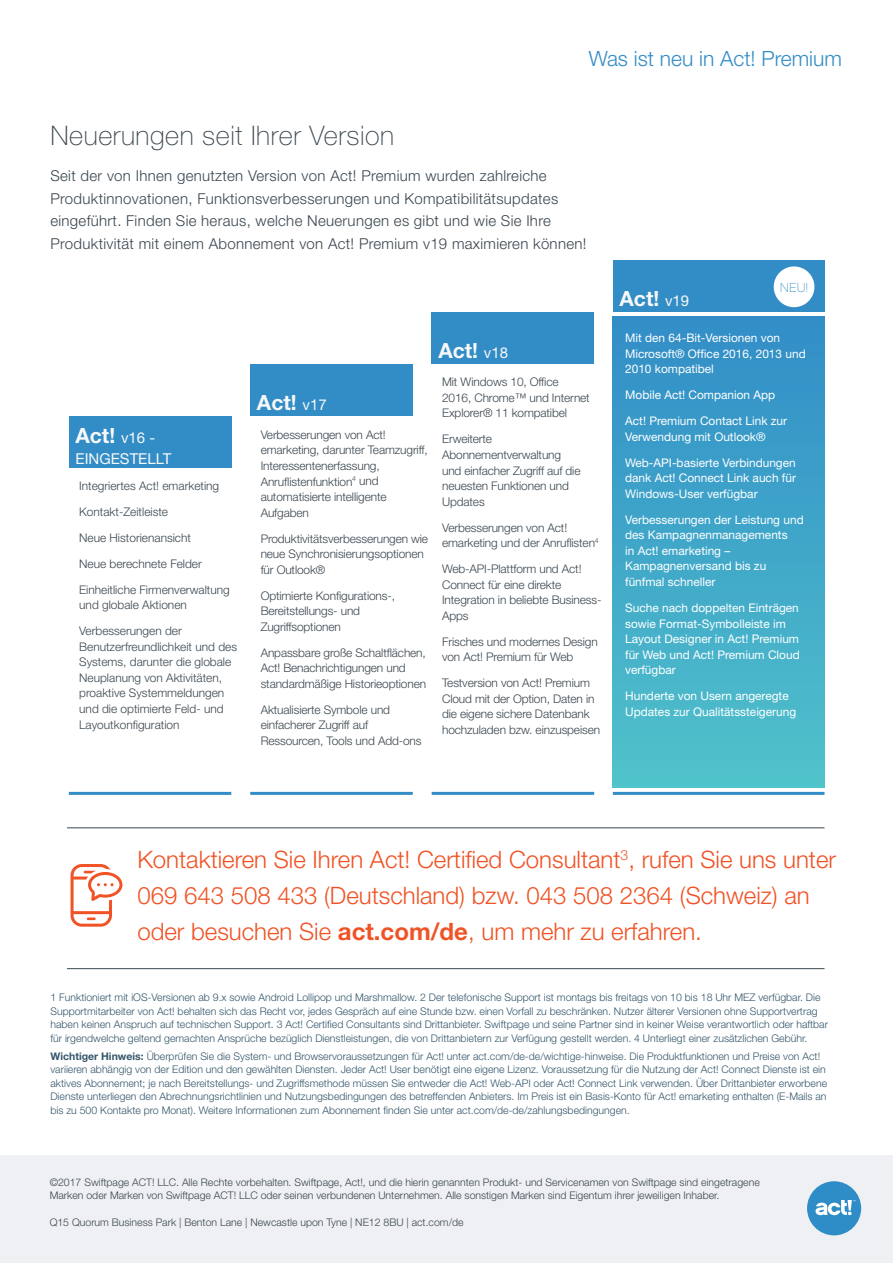
<style>
.page{position:relative;width:893px;height:1263px;background:#fff}
.page>*{position:absolute;margin:0;border:0;box-sizing:border-box;transform-origin:0 0}
.t1{font:100 27px "Helvetica Neue LT Std";letter-spacing:.02em;color:#39464f}
.t2{font:300 24px/36px "Helvetica Neue LT Std";color:#f05325}
.t3{font:700 21px "Helvetica Neue LT Std";color:#f7f8f9}
.t4{font:300 21px "Helvetica Neue LT Std";color:#328dc6}
.t5{font:300 15px/22.5px "Helvetica Neue LT Std";letter-spacing:.02em;color:#39464f}
.t6{font:15px "Helvetica Neue";color:#f7f8f9}
.t7{font:13.05px "Chalet Paris Nineteen Sixty";color:#328dc6}
.t8{font:300 11.85px/15.6px "Helvetica Neue LT Std";letter-spacing:-.01em;color:#39464f}
.t9{font:11.85px/15.6px "Helvetica Neue";color:#fff}
.t10{font:300 10.5px/13.5px "Helvetica Neue LT Std";color:#34566b}
.t11{font:300 10.5px/13.5px "Helvetica Neue LT Std";color:#39464f}
.s1{font-family:"Helvetica Neue";font-weight:400;font-size:15px}
.s2{font-weight:700}
</style>
<div class="page">
<div style="left:613px;top:317px;width:211px;height:470px;background:linear-gradient(to bottom,#328dc7,#50c2cb)"></div>
<div style="left:69px;top:416px;width:162px;height:52px;background:#328dc6"></div>
<div style="left:250px;top:364px;width:163px;height:52px;background:#328dc6"></div>
<div style="left:432px;top:312px;width:162px;height:52px;background:#328dc6"></div>
<div style="left:613px;top:261px;width:211px;height:51px;background:#328dc6"></div>
<hr style="left:69px;top:792px;width:162px;height:3px;background:#328dc6">
<hr style="left:250px;top:792px;width:163px;height:3px;background:#328dc6">
<hr style="left:432px;top:792px;width:162px;height:3px;background:#328dc6">
<hr style="left:613px;top:792px;width:211px;height:3px;background:#328dc6">
<div style="left:774px;top:266px;width:40px;height:41px;background:#fff;border-radius:50%"></div>
<div style="left:0;top:1155px;width:893px;height:108px;background:#eff0f3"></div>
<div style="left:807px;top:1181px;width:54px;height:54px;background:#2e8dc6;border-radius:27px"></div>
<svg style="left:815px;top:1200px;width:40px;height:15px"></svg>
<hr style="left:67px;top:827px;width:757px;height:1px;background:#39464f">
<hr style="left:67px;top:968px;width:757px;height:1px;background:#39464f">
<svg style="left:71px;top:864px;width:51px;height:63px"></svg>
<h3 class="t4" style="left:589px;top:46px;width:255px">Was ist neu in Act! Premium</h3>
<h1 class="t1" style="left:50px;top:120px;width:345px">Neuerungen seit Ihrer Version</h1>
<p class="t5" style="left:50px;top:164px;width:537px">Seit der von Ihnen genutzten Version von Act! Premium wurden zahlreiche Produktinnovationen, Funktionsverbesserungen und Kompatibilitätsupdates eingeführt. Finden Sie heraus, welche Neuerungen es gibt und wie Sie Ihre Produktivität mit einem Abonnement von Act! Premium v19 maximieren können!</p>
<h3 class="t3" style="left:76px;top:422px;width:81px">Act! <span class="s1">v16 -</span></h3>
<h3 class="t6" style="left:76px;top:450px;width:97px">EINGESTELLT</h3>
<p class="t8" style="left:79px;top:472px;width:152px;line-height:26px">Integriertes Act! emarketing<br>Kontakt-Zeitleiste<br>Neue Historienansicht<br>Neue berechnete Felder<br>Einheitliche Firmenverwaltung</p>
<p class="t8" style="left:79px;top:592px;width:109px;line-height:26px">und globale Aktionen<br>Verbesserungen der</p>
<p class="t8" style="left:79px;top:638px;width:159px">Benutzerfreundlichkeit und des<br>Systems, darunter die globale<br>Neuplanung von Aktivitäten, proaktive Systemmeldungen und die optimierte Feld- und<br>Layoutkonfiguration</p>
<h3 class="t3" style="left:257px;top:389px;width:71px">Act! <span class="s1">v17</span></h3>
<p class="t8" style="left:261px;top:427px;width:169px">Verbesserungen von Act! emarketing, darunter Teamzugriff,<br>Interessentenerfassung,<br>Anruflistenfunktion<sup>4</sup> und automatisierte intelligente<br>Aufgaben</p>
<p class="t8" style="left:261px;top:530px;width:169px">Produktivitätsverbesserungen wie neue Synchronisierungsoptionen für Outlook®</p>
<p class="t8" style="left:261px;top:587px;width:136px">Optimierte Konfigurations-,<br>Bereitstellungs- und<br>Zugriffsoptionen</p>
<p class="t8" style="left:261px;top:644px;width:167px">Anpassbare große Schaltflächen,<br>Act! Benachrichtigungen und standardmäßige Historieoptionen</p>
<p class="t8" style="left:261px;top:701px;width:162px">Aktualisierte Symbole und einfacherer Zugriff auf<br>Ressourcen, Tools und Add-ons</p>
<h3 class="t3" style="left:438px;top:337px;width:71px">Act! <span class="s1">v18</span></h3>
<p class="t8" style="left:442px;top:374px;width:149px">Mit Windows 10, Office<br>2016, Chrome™ und Internet<br>Explorer® 11 kompatibel</p>
<p class="t8" style="left:442px;top:431px;width:140px">Erweiterte<br>Abonnementverwaltung und einfacher Zugriff auf die neuesten Funktionen und<br>Updates</p>
<p class="t8" style="left:442px;top:519px;width:158px">Verbesserungen von Act! emarketing und der Anruflisten<sup>4</sup></p>
<p class="t8" style="left:442px;top:561px;width:161px">Web-API-Plattform und Act!<br>Connect für eine direkte<br>Integration in beliebte Business-<br>Apps</p>
<p class="t8" style="left:442px;top:633px;width:157px">Frisches und modernes Design von Act! Premium für Web</p>
<p class="t8" style="left:442px;top:675px;width:160px">Testversion von Act! Premium<br>Cloud mit der Option, Daten in die eigene sichere Datenbank hochzuladen bzw. einzuspeisen</p>
<h3 class="t3" style="left:620px;top:285px;width:71px">Act! <span class="s1">v19</span></h3>
<p class="t7" style="left:780px;top:280px;width:30px">NEU!</p>
<p class="t9" style="left:625px;top:330px;width:182px">Mit den 64-Bit-Versionen von<br>Microsoft® Office 2016, 2013 und<br>2010 kompatibel</p>
<p class="t9" style="left:625px;top:382px;width:164px;line-height:26px">Mobile Act! Companion App<br>Act! Premium Contact Link zur</p>
<p class="t9" style="left:625px;top:423px;width:172px;line-height:26px">Verwendung mit Outlook®<br>Web-API-basierte Verbindungen</p>
<p class="t9" style="left:625px;top:470px;width:172px">dank Act! Connect Link auch für<br>Windows-User verfügbar</p>
<p class="t9" style="left:625px;top:512px;width:180px">Verbesserungen der Leistung und des Kampagnenmanagements<br>in Act! emarketing –<br>Kampagnenversand bis zu fünfmal schneller</p>
<p class="t9" style="left:625px;top:600px;width:176px">Suche nach doppelten Einträgen sowie Format-Symbolleiste im<br>Layout Designer in Act! Premium für Web und Act! Premium Cloud verfügbar</p>
<p class="t9" style="left:625px;top:688px;width:173px">Hunderte von Usern angeregte<br>Updates zur Qualitätssteigerung</p>
<h2 class="t2" style="left:137px;top:841px;width:700px">Kontaktieren Sie Ihren Act! Certified Consultant<sup>3</sup>, rufen Sie uns unter<br>069 643 508 433 (Deutschland) bzw. 043 508 2364 (Schweiz) an oder besuchen Sie <span class="s2">act.com/de</span>, um mehr zu erfahren.</h2>
<p class="t10" style="left:50px;top:990px;width:779px">1 Funktioniert mit iOS-Versionen ab 9.x sowie Android Lollipop und Marshmallow. 2 Der telefonische Support ist montags bis freitags von 10 bis 18 Uhr MEZ verfügbar. Die Supportmitarbeiter von Act! behalten sich das Recht vor, jedes Gespräch auf eine Stunde bzw. einen Vorfall zu beschränken. Nutzer älterer Versionen ohne Supportvertrag haben keinen Anspruch auf technischen Support. 3 Act! Certified Consultants sind Drittanbieter. Swiftpage und seine Partner sind in keiner Weise verantwortlich oder haftbar für irgendwelche geltend gemachten Ansprüche bezüglich Dienstleistungen, die von Drittanbietern zur Verfügung gestellt werden. 4 Unterliegt einer zusätzlichen Gebühr.</p>
<p class="t10" style="left:50px;top:1049px;width:778px"><span class="s2">Wichtiger Hinweis:</span> Überprüfen Sie die System- und Browservoraussetzungen für Act! unter act.com/de-de/wichtige-hinweise. Die Produktfunktionen und Preise von Act! variieren abhängig von der Edition und den gewählten Diensten. Jeder Act! User benötigt eine eigene Lizenz. Voraussetzung für die Nutzung der Act! Connect Dienste ist ein aktives Abonnement; je nach Bereitstellungs- und Zugriffsmethode müssen Sie entweder die Act! Web-API oder Act! Connect Link verwenden. Über Drittanbieter erworbene Dienste unterliegen den Abrechnungsrichtlinien und Nutzungsbedingungen des betreffenden Anbieters. Im Preis ist ein Basis-Konto für Act! emarketing enthalten (E-Mails an bis zu 500 Kontakte pro Monat). Weitere Informationen zum Abonnement finden Sie unter act.com/de-de/zahlungsbedingungen.</p>
<p class="t11" style="left:50px;top:1175px;width:712px">©2017 Swiftpage ACT! LLC. Alle Rechte vorbehalten. Swiftpage, Act!, und die hierin genannten Produkt- und Servicenamen von Swiftpage sind eingetragene<br>Marken oder Marken von Swiftpage ACT! LLC oder seinen verbundenen Unternehmen. Alle sonstigen Marken sind Eigentum ihrer jeweiligen Inhaber.</p>
<p class="t11" style="left:50px;top:1215px;width:415px">Q15 Quorum Business Park | Benton Lane | Newcastle upon Tyne | NE12 8BU | act.com/de</p>
</div>
